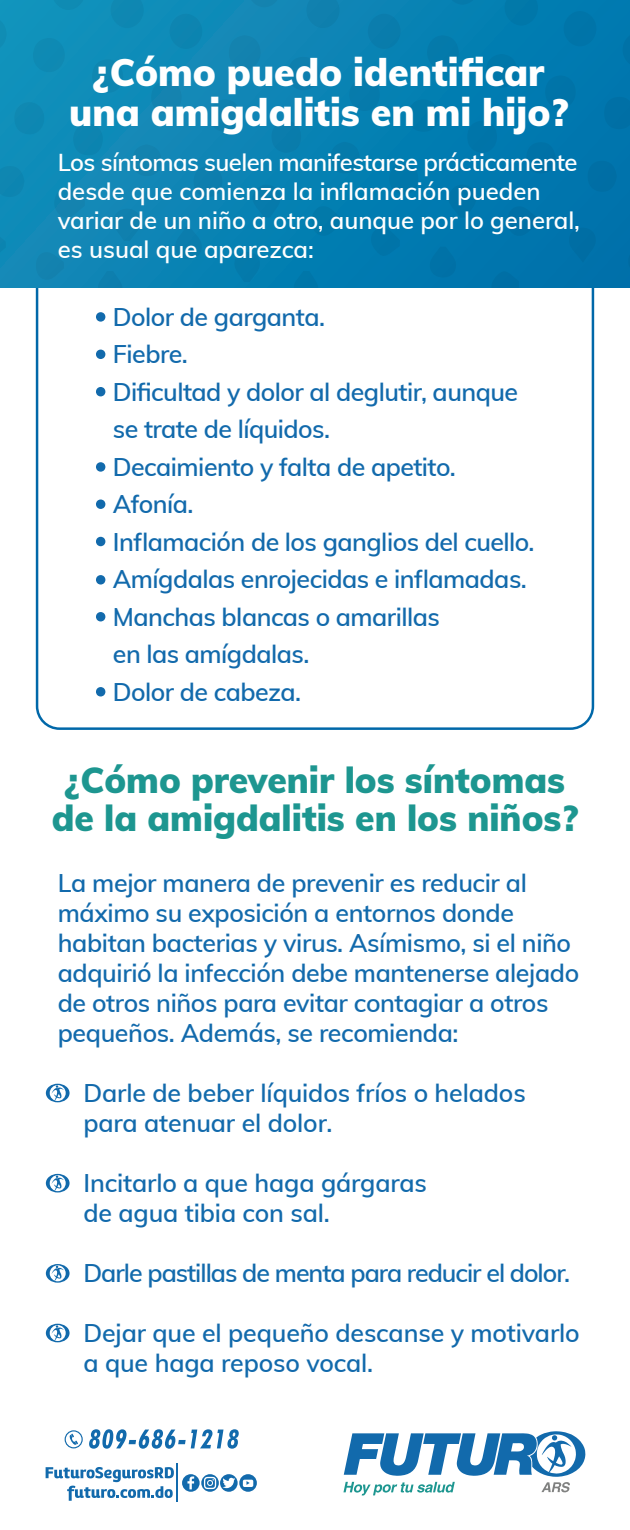
<style>
.page{position:relative;width:630px;height:1530px;background:#fff}
.page>*{position:absolute;margin:0;border:0;box-sizing:border-box;transform-origin:0 0}
.t1{font:900 37.5px/40px "Muli";color:#fff;text-align:center}
.t2{font:900 35.25px/37.5px "Muli";color:#1d9690;text-align:center}
.t3{font:600 25px/37.5px "Muli";letter-spacing:-.015em;color:#126aac}
.t4{font:600 25px "Muli";letter-spacing:-.04em;color:#126aac}
.t5{font:600 24px/28.8px "Muli";color:#fff}
</style>
<div class="page">
<svg style="left:46px;top:1084px;width:24px;height:18px"></svg>
<svg style="left:0;top:0;width:630px;height:288px;background:#0881b2"></svg>
<svg style="left:343px;top:1431px;width:243px;height:65px"></svg>
<svg style="left:182px;top:1474px;width:75px;height:18px"></svg>
<hr style="left:177px;top:1463px;width:1px;height:39px;background:#126aac">
<svg style="left:89px;top:1429px;width:150px;height:20px"></svg>
<svg style="left:65px;top:1430px;width:18px;height:18px"></svg>
<svg style="left:46px;top:1467px;width:128px;height:34px"></svg>
<svg style="left:96px;top:312px;width:9px;height:10px"></svg>
<svg style="left:96px;top:350px;width:9px;height:9px"></svg>
<svg style="left:96px;top:387px;width:9px;height:9px"></svg>
<svg style="left:96px;top:462px;width:9px;height:10px"></svg>
<svg style="left:96px;top:500px;width:9px;height:9px"></svg>
<svg style="left:96px;top:537px;width:9px;height:9px"></svg>
<svg style="left:96px;top:575px;width:9px;height:10px"></svg>
<svg style="left:96px;top:612px;width:9px;height:9px"></svg>
<svg style="left:96px;top:687px;width:9px;height:9px"></svg>
<svg style="left:46px;top:1174px;width:24px;height:18px"></svg>
<svg style="left:46px;top:1264px;width:24px;height:19px"></svg>
<svg style="left:46px;top:1324px;width:24px;height:18px"></svg>
<h1 class="t1" style="left:69px;top:51px;width:501px">¿Cómo puedo identificar una amigdalitis en mi hijo?</h1>
<p class="t5" style="left:58px;top:147px;width:524px">Los síntomas suelen manifestarse prácticamente desde que comienza la inflamación pueden variar de un niño a otro, aunque por lo general, es usual que aparezca:</p>
<p class="t3" style="left:113px;top:297px;width:423px">Dolor de garganta.<br>Fiebre.<br>Dificultad y dolor al deglutir, aunque se trate de líquidos.<br>Decaimiento y falta de apetito.<br>Afonía.<br>Inflamación de los ganglios del cuello.<br>Amígdalas enrojecidas e inflamadas.<br>Manchas blancas o amarillas<br>en las amígdalas.<br>Dolor de cabeza.</p>
<h2 class="t2" style="left:52px;top:760px;width:528px">¿Cómo prevenir los síntomas de la amigdalitis en los niños?</h2>
<p class="t3" style="left:58px;top:866px;width:523px;line-height:30px">La mejor manera de prevenir es reducir al máximo su exposición a entornos donde habitan bacterias y virus. Asímismo, si el niño adquirió la infección debe mantenerse alejado de otros niños para evitar contagiar a otros pequeños. Además, se recomienda:</p>
<p class="t3" style="left:83px;top:1077px;width:444px;line-height:30px">Darle de beber líquidos fríos o helados para atenuar el dolor.</p>
<p class="t3" style="left:83px;top:1167px;width:345px;line-height:30px">Incitarlo a que haga gárgaras de agua tibia con sal.</p>
<p class="t4" style="left:83px;top:1255px;width:488px">Darle pastillas de menta para reducir el dolor.</p>
<p class="t3" style="left:83px;top:1317px;width:498px;line-height:30px">Dejar que el pequeño descanse y motivarlo a que haga reposo vocal.</p>
</div>
